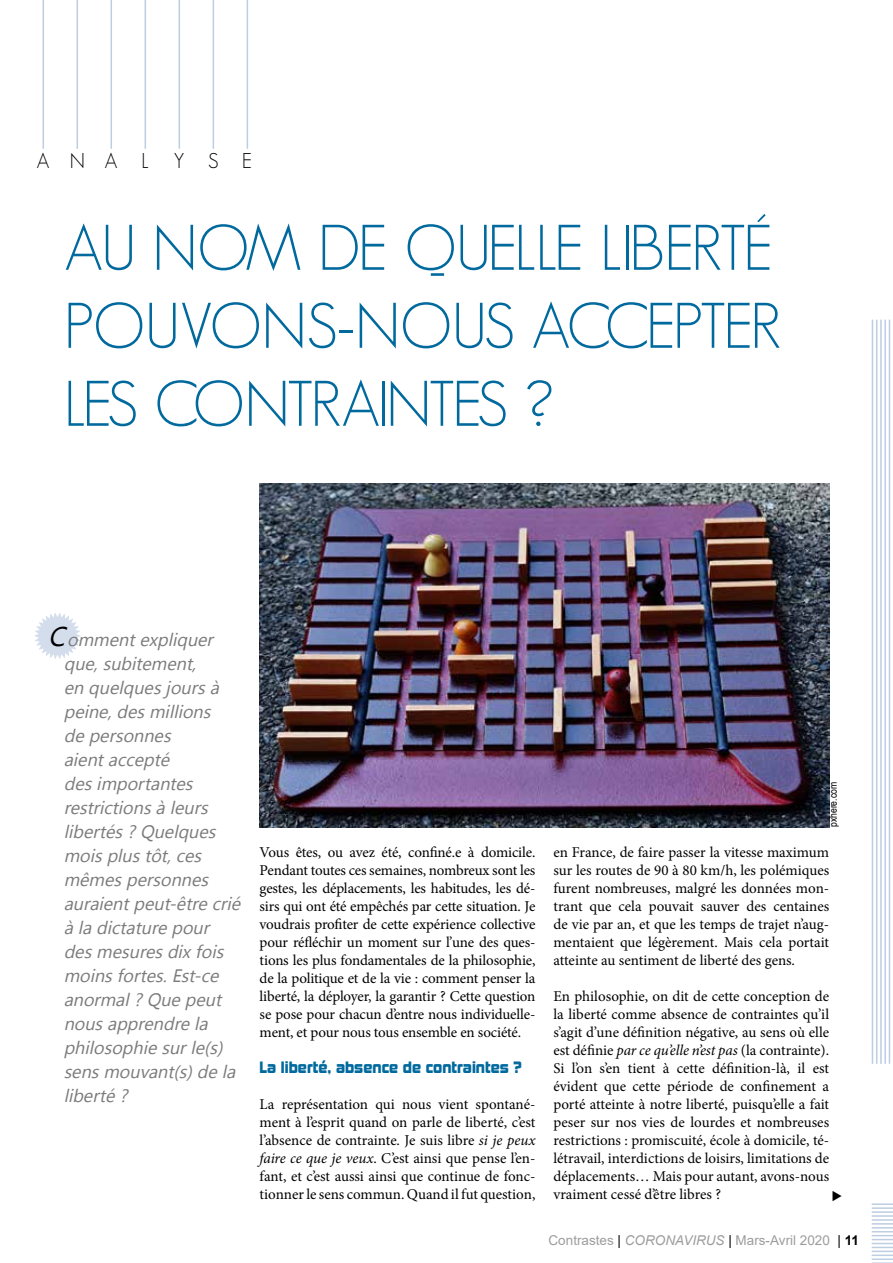
<style>
.page{position:relative;width:893px;height:1263px;background:#fff}
.page>*{position:absolute;margin:0;border:0;box-sizing:border-box;transform-origin:0 0}
.t1{font:300 63px/78px "Geosans";letter-spacing:-.05em;color:#00699e;text-align:justify}
.t2{font:300 21px "Geosans";letter-spacing:1.12em;color:#000}
.t3{font:italic 18px/24px "Khmer UI";color:#7c7b7b}
.t4{font:15px/18px "Minion Pro";letter-spacing:-.005em;color:#000;text-align:justify}
.t5{font:15px "Kimberley Bl";color:#00699e}
.t6{font:13.5px "Arial";color:#9d9d9c}
.t7{font:10.5px "Arial Narrow";color:#000}
.s1{font-size:27px;color:#000}
.s2{font-style:italic}
.s3{color:#000}
.s4{font-weight:700;color:#000}
</style>
<div class="page">
<hr style="left:872px;top:1203px;width:21px;height:2px;background:#bdcde2">
<hr style="left:872px;top:1207px;width:21px;height:2px;background:#bdcde2">
<hr style="left:872px;top:1211px;width:21px;height:2px;background:#bdcde2">
<hr style="left:872px;top:1215px;width:21px;height:2px;background:#bdcde2">
<hr style="left:872px;top:1219px;width:21px;height:2px;background:#bdcde2">
<svg style="left:872px;top:1223px;width:21px;height:25px"></svg>
<hr style="left:872px;top:1250px;width:21px;height:2px;background:#bdcde2">
<hr style="left:872px;top:1254px;width:21px;height:2px;background:#bdcde2">
<hr style="left:872px;top:1258px;width:21px;height:2px;background:#bdcde2">
<svg style="left:872px;top:1262px;width:21px;height:1px"></svg>
<hr style="left:872px;top:320px;width:1px;height:744px;background:#bdcde2">
<hr style="left:876px;top:320px;width:1px;height:744px;background:#bdcde2">
<hr style="left:880px;top:320px;width:2px;height:744px;background:#bdcde2">
<hr style="left:884px;top:320px;width:2px;height:744px;background:#bdcde2">
<hr style="left:889px;top:320px;width:1px;height:744px;background:#bdcde2">
<hr style="left:77px;top:0;width:1px;height:149px;background:#bdcde2">
<hr style="left:43px;top:0;width:1px;height:149px;background:#bdcde2">
<hr style="left:111px;top:0;width:1px;height:149px;background:#bdcde2">
<hr style="left:145px;top:0;width:1px;height:149px;background:#bdcde2">
<hr style="left:179px;top:0;width:1px;height:149px;background:#bdcde2">
<hr style="left:213px;top:0;width:1px;height:149px;background:#bdcde2">
<hr style="left:247px;top:0;width:1px;height:149px;background:#bdcde2">
<svg style="left:34px;top:613px;width:47px;height:46px"></svg>
<img style="left:260px;top:483px;width:569px;height:344px">
<h2 class="t2" style="left:37px;top:149px;width:217px">ANALYSE</h2>
<h1 class="t1" style="left:64px;top:209px;width:718px">AU NOM DE QUELLE LIBERTÉ POUVONS-NOUS ACCEPTER LES CONTRAINTES ?</h1>
<p class="t3" style="left:64px;top:627px;width:182px;text-indent:-16px"><span class="s1">C</span> ommentexpliquer que,subitement,<br>en quelquesjoursà peine,desmillions<br>de personnes aientaccepté desimportantes restrictionsà leurs libertés?Quelques moisplustôt,ces mêmespersonnes auraientpeut-être crié à la dictature pour desmesuresdix fois moinsfortes.Est-ce anormal?Que peut nousapprendre la philosophie surle(s) sensmouvant(s)de la liberté ?</p>
<p class="t4" style="left:260px;top:843px;width:277px">Vous êtes, ou avez été, confiné.e à domicile.<br>Pendant toutes ces semaines, nombreux sont les gestes, les déplacements, les habitudes, les dé&shy;sirs qui ont été empêchés par cette situation. Je voudrais profiter de cette expérience collective pour réfléchir un moment sur l’une des ques&shy;tions les plus fondamentales de la philosophie, de la politique et de la vie : comment penser la liberté, la déployer, la garantir ? Cette question se pose pour chacun d’entre nous individuelle&shy;ment, et pour nous tous ensemble en société.</p>
<p class="t5" style="left:260px;top:1058px;width:264px">La liberté, absence de contraintes ?</p>
<p class="t4" style="left:260px;top:1095px;width:277px">La représentation qui nous vient spontané&shy;ment à l’esprit quand on parle de liberté, c’est l’absence de contrainte. Je suis libre <span class="s2">si je peux faire ce que je veux</span>. C’est ainsi que pense l’en&shy;fant, et c’est aussi ainsi que continue de fonc&shy;tionner le sens commun. Quand il fut question,</p>
<p class="t7" style="left:825px;top:827px;width:46px;rotate:-90deg">pxhere.com</p>
<p class="t4" style="left:553px;top:843px;width:277px">en France, de faire passer la vitesse maximum sur les routes de 90 à 80 km/h, les polémiques furent nombreuses, malgré les données mon&shy;trant que cela pouvait sauver des centaines de vie par an, et que les temps de trajet n’aug&shy;mentaient que légèrement. Mais cela portait atteinte au sentiment de liberté des gens.</p>
<p class="t4" style="left:553px;top:987px;width:277px">En philosophie, on dit de cette conception de la liberté comme absence de contraintes qu’il s’agit d’une définition négative, au sens où elle est définie <span class="s2">par ce qu’elle n’est pas</span> (la contrainte).<br>Si l’on s’en tient à cette définition-là, il est évident que cette période de confinement a porté atteinte à notre liberté, puisqu’elle a fait peser sur nos vies de lourdes et nombreuses restrictions : promiscuité, école à domicile, té&shy;létravail, interdictions de loisirs, limitations de déplacements… Mais pour autant, avons-nous vraiment cessé d’être libres ?</p>
<p class="t6" style="left:549px;top:1231px;width:312px">Contrastes <span class="s3">|</span> <span class="s2">CORONAVIRUS</span> <span class="s3">|</span> Mars-Avril 2020 <span class="s3">|</span> <span class="s4">11</span></p>
</div>
